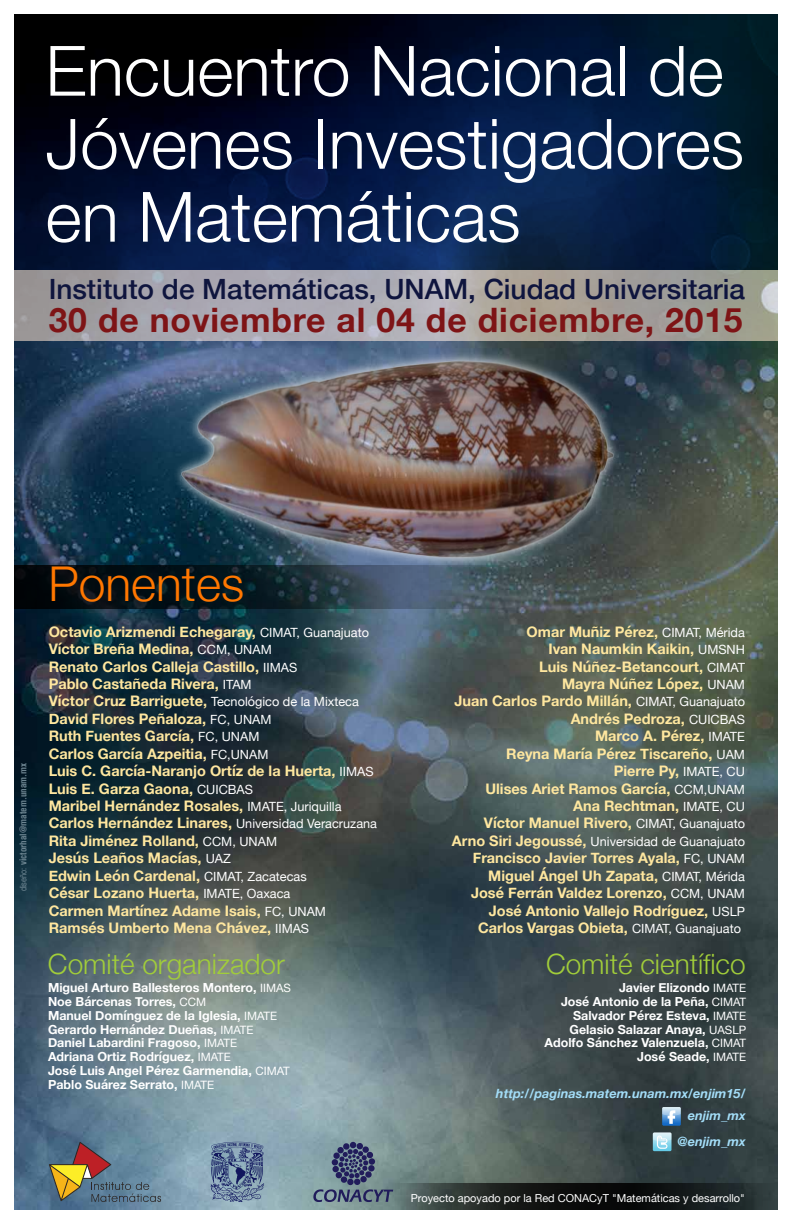
<style>
.page{position:relative;width:792px;height:1224px;background:#fff}
.page>*{position:absolute;margin:0;border:0;box-sizing:border-box;transform-origin:0 0}
.t1{font:300 69.5px/73px "Helvetica Neue";color:#fff}
.t2{font:300 48px "Helvetica Neue";color:#f70}
.t3{font:700 33.7px "Helvetica Neue";letter-spacing:.025em;color:#7e1416}
.t4{font:300 28px "Helvetica Neue";color:#a1cd3a}
.t5{font:500 27.9px "Helvetica Neue";color:#0f153e}
.t6{font:700 14.5px/17.4px "Helvetica Neue";color:#ffe79f;text-align:right}
.t7{font:italic 700 12.8px/22.5px "Helvetica Neue";color:#a3ddf8;text-align:right}
.t8{font:12.7px "Helvetica Neue";color:#fff}
.t9{font:700 12.5px/13.8px "Helvetica Neue";color:#fff}
.t10{font:11px "Helvetica Neue";color:#fff}
.t11{font:700 condensed 9px "Helvetica";color:#6e8692}
.s1{font-weight:400}
.s2{font-weight:400;font-size:12.7px;color:#fff}
.s3{font-weight:700;font-size:14.5px;color:#ffe79f}
.s4{font-weight:400;font-size:11.5px}
</style>
<div class="page">
<img style="left:14px;top:341px;width:764px;height:869px">
<svg style="left:14px;top:270px;width:764px;height:71px;background:#a7a4a4"></svg>
<svg style="left:14px;top:565px;width:764px;height:43px;background:#313e40"></svg>
<svg style="left:393px;top:1184px;width:385px;height:26px;background:#1f2625"></svg>
<svg style="left:14px;top:14px;width:764px;height:256px;background:#031331"></svg>
<img style="left:170px;top:347px;width:452px;height:228px">
<svg style="left:49px;top:1142px;width:112px;height:60px;background:#737c7b"></svg>
<svg style="left:211px;top:1142px;width:53px;height:60px;background:#657b9c"></svg>
<svg style="left:313px;top:1142px;width:80px;height:60px;background:#66778a"></svg>
<svg style="left:662px;top:1107px;width:19px;height:19px"></svg>
<svg style="left:653px;top:1133px;width:19px;height:18px"></svg>
<h1 class="t1" style="left:45px;top:29px;width:700px">Encuentro Nacional de<br>Jóvenes Investigadores en Matemáticas</h1>
<h3 class="t5" style="left:49px;top:267px;width:698px">Instituto de Matemáticas, UNAM, Ciudad Universitaria</h3>
<h3 class="t3" style="left:49px;top:294px;width:696px">30 de noviembre al 04 de diciembre, 2015</h3>
<p class="t11" style="left:17px;top:891px;width:130px;rotate:-90deg"><span class="s1">diseño:</span> victorhal@matem.unam.mx</p>
<h2 class="t2" style="left:49px;top:546px;width:197px">Ponentes</h2>
<p class="t6" style="left:49px;top:623px;width:322px;text-align:left">Octavio Arizmendi Echegaray, <span class="s2">CIMAT, Guanajuato </span>Víctor Breña Medina, <span class="s2">CCM, UNAM<br></span>Renato Carlos Calleja Castillo, <span class="s2">IIMAS<br></span>Pablo Castañeda Rivera, <span class="s2">ITAM</span></p>
<p class="t8" style="left:49px;top:693px;width:312px"><span class="s3">Víctor Cruz Barriguete,</span> Tecnológico de la Mixteca</p>
<p class="t6" style="left:49px;top:710px;width:330px;text-align:left">David Flores Peñaloza, <span class="s2">FC, UNAM<br></span>Ruth Fuentes García, <span class="s2">FC, UNAM<br></span>Carlos García Azpeitia, <span class="s2">FC,UNAM<br></span>Luis C. García-Naranjo Ortíz de la Huerta, <span class="s2">IIMAS </span>Luis E. Garza Gaona, <span class="s2">CUICBAS<br></span>Maribel Hernández Rosales, <span class="s2">IMATE, Juriquilla </span>Carlos Hernández Linares, <span class="s2">Universidad Veracruzana </span>Rita Jiménez Rolland, <span class="s2">CCM, UNAM<br></span>Jesús Leaños Macías, <span class="s2">UAZ<br></span>Edwin León Cardenal, <span class="s2">CIMAT, Zacatecas<br></span>César Lozano Huerta, <span class="s2">IMATE, Oaxaca<br></span>Carmen Martínez Adame Isais, <span class="s2">FC, UNAM </span>Ramsés Umberto Mena Chávez, <span class="s2">IIMAS</span></p>
<h3 class="t4" style="left:48px;top:942px;width:239px">Comité organizador</h3>
<p class="t9" style="left:48px;top:981px;width:244px">Miguel Arturo Ballesteros Montero, <span class="s4">IIMAS </span>Noe Bárcenas Torres, <span class="s4">CCM<br></span>Manuel Domínguez de la Iglesia, <span class="s4">IMATE </span>Gerardo Hernández Dueñas, <span class="s4">IMATE </span>Daniel Labardini Fragoso, <span class="s4">IMATE<br></span>Adriana Ortiz Rodríguez, <span class="s4">IMATE<br></span>José Luis Angel Pérez Garmendia, <span class="s4">CIMAT </span>Pablo Suárez Serrato, <span class="s4">IMATE</span></p>
<p class="t6" style="left:455px;top:623px;width:292px">Omar Muñiz Pérez, <span class="s2">CIMAT, Mérida<br></span>Ivan Naumkin Kaikin, <span class="s2">UMSNH<br></span>Luis Núñez-Betancourt, <span class="s2">CIMAT<br></span>Mayra Núñez López, <span class="s2">UNAM<br></span>Juan Carlos Pardo Millán, <span class="s2">CIMAT, Guanajuato<br></span>Andrés Pedroza, <span class="s2">CUICBAS<br></span>Marco A. Pérez, <span class="s2">IMATE<br></span>Reyna María Pérez Tiscareño, <span class="s2">UAM<br></span>Pierre Py, <span class="s2">IMATE, CU<br></span>Ulises Ariet Ramos García, <span class="s2">CCM,UNAM<br></span>Ana Rechtman, <span class="s2">IMATE, CU<br></span>Víctor Manuel Rivero, <span class="s2">CIMAT, Guanajuato</span></p>
<p class="t8" style="left:452px;top:832px;width:295px"><span class="s3">Arno Siri Jegoussé,</span> Universidad de Guanajuato</p>
<p class="t6" style="left:471px;top:850px;width:275px">Francisco Javier Torres Ayala, <span class="s2">FC, UNAM </span>Miguel Ángel Uh Zapata, <span class="s2">CIMAT, Mérida </span>José Ferrán Valdez Lorenzo, <span class="s2">CCM, UNAM </span>José Antonio Vallejo Rodríguez, <span class="s2">USLP </span>Carlos Vargas Obieta, <span class="s2">CIMAT, Guanajuato</span></p>
<h3 class="t4" style="left:546px;top:942px;width:201px">Comité científico</h3>
<p class="t9" style="left:545px;top:981px;width:203px;text-align:right">Javier Elizondo <span class="s4">IMATE<br></span>José Antonio de la Peña, <span class="s4">CIMAT<br></span>Salvador Pérez Esteva, <span class="s4">IMATE<br></span>Gelasio Salazar Anaya, <span class="s4">UASLP<br></span>Adolfo Sánchez Valenzuela, <span class="s4">CIMAT<br></span>José Seade, <span class="s4">IMATE</span></p>
<p class="t7" style="left:496px;top:1082px;width:251px">http://paginas.matem.unam.mx/enjim15/ enjim_mx</p>
<p class="t7" style="left:678px;top:1131px;width:70px">@enjim_mx</p>
<p class="t10" style="left:411px;top:1190px;width:336px">Proyecto apoyado por la Red CONACyT "Matemáticas y desarrollo"</p>
</div>
